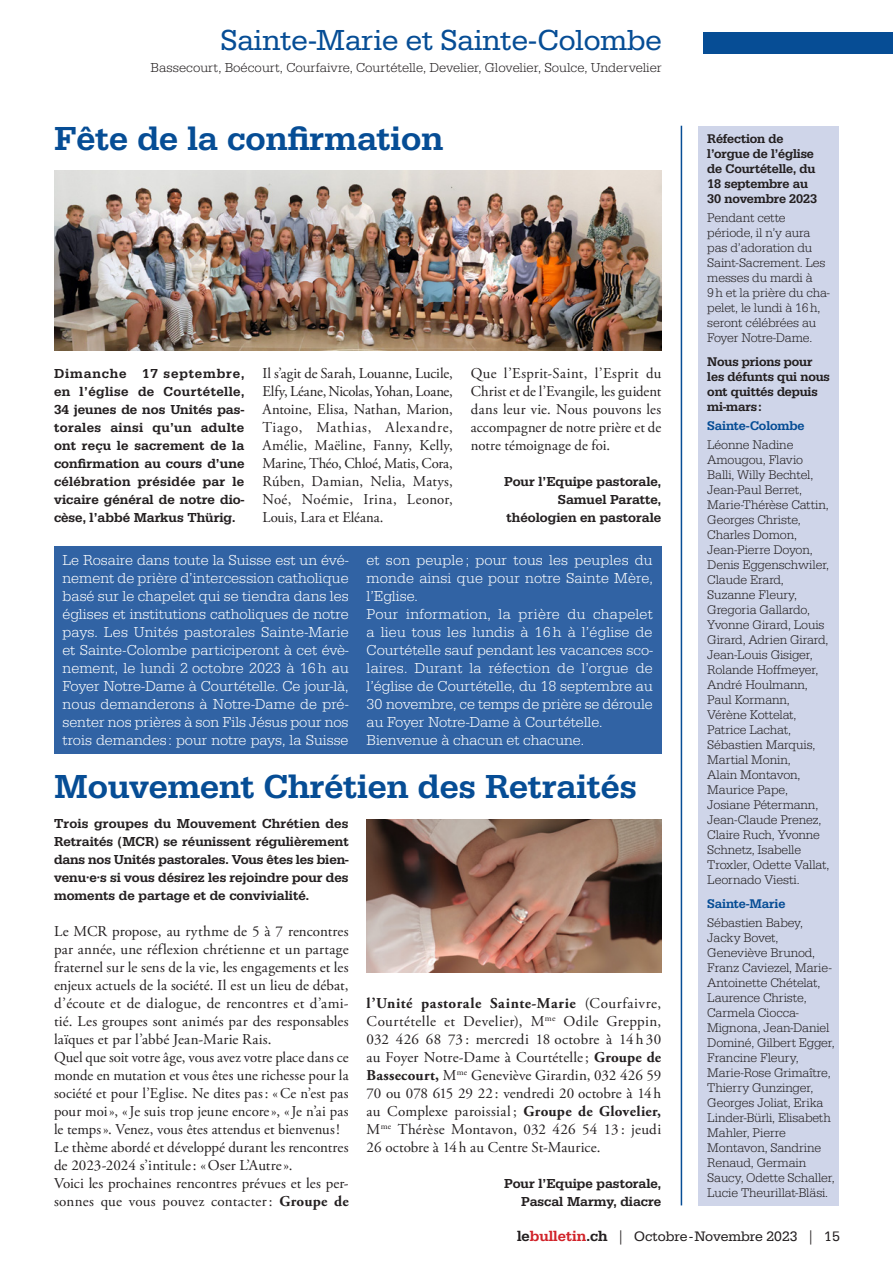
<style>
.page{position:relative;width:893px;height:1263px;background:#fff}
.page>*{position:absolute;margin:0;border:0;box-sizing:border-box;transform-origin:0 0}
.Titre{font:500 34.5px "Serifa";color:#064d95}
.t1{font:30px "Serifa";color:#064d95}
.Texte_base{font:15px/18px "Adobe Garamond Pro";letter-spacing:.005em;color:#231f20;text-align:justify}
.Texte_encadré_justifié{font:300 15px/18px "Serifa";color:#fff;text-align:justify}
.t2{font:14.25px "Serifa";color:#231f20}
.Chapô{font:500 13.5px/18px "Serifa";color:#231f20;text-align:justify}
.Signature{font:500 13.5px/18px "Serifa";color:#231f20;text-align:right}
.t3{font:300 13.5px "Serifa";color:#231f20}
.Texte_colonne{font:300 13.05px/15px "Serifa";letter-spacing:-.01em;color:#231f20}
.Texte_colonne-2{font:500 13.05px/15px "Serifa";letter-spacing:-.01em;color:#231f20}
.Texte_colonne-3{font:500 13.05px "Serifa";letter-spacing:-.01em;color:#064d95}
.s1{font-weight:700}
.s2{font-weight:500;font-size:15px}
.s3{font-weight:500;font-size:15px;color:#d1232a}
.s4{font-family:"Adobe Garamond Pro"}
</style>
<div class="page">
<div style="left:703px;top:33px;width:190px;height:21px;background:#064d95"></div>
<hr style="left:681px;top:126px;width:1px;height:1079px;background:#064d95">
<div style="left:699px;top:126px;width:140px;height:1079px;background:#cfd5e9"></div>
<div style="left:54px;top:546px;width:607px;height:208px;background:#3163a4"></div>
<img style="left:54px;top:170px;width:608px;height:180px">
<img style="left:367px;top:819px;width:294px;height:153px">
<h2 class="t1" style="left:220px;top:23px;width:443px">Sainte-Marie et Sainte-Colombe</h2>
<p class="t3" style="left:151px;top:59px;width:513px">Bassecourt, Boécourt, Courfaivre, Courtételle, Develier, Glovelier, Soulce, Undervelier</p>
<p class="Titre" style="left:54px;top:118px;width:391px">Fête de la confirmation</p>
<p class="Chapô" style="left:54px;top:364px;width:192px">Dimanche 17 septembre, en l’église de Courtételle, 34 jeunes de nos Unités pas&shy;torales ainsi qu’un adulte ont reçu le sacrement de la confirmation au cours d’une célébration présidée par le vicaire général de notre dio&shy;cèse, l’abbé Markus Thürig.</p>
<p class="Texte_base" style="left:262px;top:365px;width:192px">Il s’agit de Sarah, Louanne, Lucile, Elfy, Léane, Nicolas, Yohan, Loane, Antoine, Elisa, Nathan, Marion, Tiago, Mathias, Alexandre, Amélie, Maëline, Fanny, Kelly, Marine, Théo, Chloé, Matis, Cora, Rúben, Damian, Nelia, Matys, Noé, Noémie, Irina, Leonor, Louis, Lara et Eléana.</p>
<p class="Texte_base" style="left:471px;top:365px;width:192px">Que l’Esprit-Saint, l’Esprit du Christ et de l’Evangile, les guident dans leur vie. Nous pouvons les accompagner de notre prière et de notre témoignage de foi.</p>
<p class="Signature" style="left:504px;top:472px;width:159px">Pour l’Equipe pastorale,</p>
<p class="Signature" style="left:558px;top:490px;width:105px">Samuel Paratte,</p>
<p class="Signature" style="left:506px;top:508px;width:156px">théologien en pastorale</p>
<p class="Texte_encadré_justifié" style="left:63px;top:551px;width:288px">Le Rosaire dans toute la Suisse est un évé&shy;nement de prière d’intercession catholique basé sur le chapelet qui se tiendra dans les églises et institutions catholiques de notre pays. Les Unités pastorales Sainte-Marie et Sainte-Colombe participeront à cet évè&shy;nement, le lundi 2 octobre 2023 à 16 h au Foyer Notre-Dame à Courtételle. Ce jour-là, nous demanderons à Notre-Dame de pré&shy;senter nos prières à son Fils Jésus pour nos trois demandes : pour notre pays, la Suisse</p>
<p class="Texte_encadré_justifié" style="left:367px;top:551px;width:288px">et son peuple ; pour tous les peuples du monde ainsi que pour notre Sainte Mère, l’Eglise.</p>
<p class="Texte_encadré_justifié" style="left:367px;top:605px;width:288px">Pour information, la prière du chapelet a lieu tous les lundis à 16 h à l’église de Courtételle sauf pendant les vacances sco&shy;laires. Durant la réfection de l’orgue de l’église de Courtételle, du 18 septembre au 30 novembre, ce temps de prière se déroule au Foyer Notre-Dame à Courtételle.</p>
<p class="Texte_encadré_justifié" style="left:367px;top:731px;width:219px">Bienvenue à chacun et chacune.</p>
<p class="Titre" style="left:54px;top:766px;width:584px">Mouvement Chrétien des Retraités</p>
<p class="Chapô" style="left:54px;top:814px;width:296px">Trois groupes du Mouvement Chrétien des Retraités (MCR) se réunissent régulièrement dans nos Unités pastorales. Vous êtes les bien&shy;venu·e·s si vous désirez les rejoindre pour des moments de partage et de convivialité.</p>
<p class="Texte_base" style="left:54px;top:923px;width:296px">Le MCR propose, au rythme de 5 à 7 rencontres par année, une réflexion chrétienne et un partage fraternel sur le sens de la vie, les engagements et les enjeux actuels de la société. Il est un lieu de débat, d’écoute et de dialogue, de rencontres et d’ami&shy;tié. Les groupes sont animés par des responsables laïques et par l’abbé Jean-Marie Rais.</p>
<p class="Texte_base" style="left:54px;top:1049px;width:296px">Quel que soit votre âge, vous avez votre place dans ce monde en mutation et vous êtes une richesse pour la société et pour l’Eglise. Ne dites pas: «Ce n’est pas pour moi», «Je suis trop jeune encore», «Je n’ai pas le temps». Venez, vous êtes attendus et bienvenus!</p>
<p class="Texte_base" style="left:54px;top:1139px;width:296px">Le thème abordé et développé durant les rencontres de 2023-2024 s’intitule: «Oser L’Autre».</p>
<p class="Texte_base" style="left:54px;top:1175px;width:296px">Voici les prochaines rencontres prévues et les per&shy;sonnes que vous pouvez contacter: <span class="s1">Groupe de</span></p>
<p class="Texte_base" style="left:367px;top:995px;width:296px"><span class="s1">l’Unité pastorale Sainte-Marie</span> (Courfaivre, Courtételle et Develier), M<sup>me</sup> Odile Greppin, 032 426 68 73 : mercredi 18 octobre à 14 h 30 au Foyer Notre-Dame à Courtételle; <span class="s1">Groupe de Bassecourt,</span> M<sup>me</sup> Geneviève Girardin, 032 426 59<br>70 ou 078 615 29 22: vendredi 20 octobre à 14h au Complexe paroissial ; <span class="s1">Groupe de Glovelier, </span>M<sup>me</sup> Thérèse Montavon, 032 426 54 13 : jeudi 26 octobre à 14h au Centre St-Maurice.</p>
<p class="Signature" style="left:504px;top:1174px;width:159px">Pour l’Equipe pastorale,<br>Pascal Marmy, diacre</p>
<p class="Texte_colonne-2" style="left:707px;top:131px;width:111px">Réfection de l’orgue de l’église de Courtételle, du<br>18 septembre au<br>30 novembre 2023</p>
<p class="Texte_colonne" style="left:707px;top:211px;width:124px">Pendant cette période, il n’y aura pas d’adoration du<br>Saint-Sacrement. Les messes du mardi à<br>9 h et la prière du cha&shy;pelet, le lundi à 16 h, seront célébrées au<br>Foyer Notre-Dame.</p>
<p class="Texte_colonne-2" style="left:707px;top:354px;width:124px">Nous prions pour les défunts qui nous ont quittés depuis mi-mars :</p>
<p class="Texte_colonne-3" style="left:707px;top:418px;width:99px">Sainte-Colombe</p>
<p class="Texte_colonne" style="left:707px;top:437px;width:123px">Léonne Nadine<br>Amougou, Flavio<br>Balli, Willy Bechtel,<br>Jean-Paul Berret,<br>Marie-Thérèse Cattin,<br>Georges Christe,<br>Charles Domon,<br>Jean-Pierre Doyon,<br>Denis Eggenschwiler,<br>Claude Erard,<br>Suzanne Fleury,<br>Gregoria Gallardo,<br>Yvonne Girard, Louis<br>Girard, Adrien Girard,<br>Jean-Louis Gisiger,<br>Rolande Hoffmeyer,<br>André Houlmann,<br>Paul Kormann,<br>Vérène Kottelat,<br>Patrice Lachat,<br>Sébastien Marquis,<br>Martial Monin,<br>Alain Montavon,<br>Maurice Pape,<br>Josiane Pétermann,<br>Jean-Claude Prenez,<br>Claire Ruch, Yvonne<br>Schnetz, Isabelle<br>Troxler, Odette Vallat,<br>Leornado Viesti.</p>
<p class="Texte_colonne-3" style="left:707px;top:896px;width:80px">Sainte-Marie</p>
<p class="Texte_colonne" style="left:707px;top:915px;width:129px">Sébastien Babey,<br>Jacky Bovet,<br>Geneviève Brunod,<br>Franz Caviezel, Marie-<br>Antoinette Chételat,<br>Laurence Christe,<br>Carmela Ciocca-<br>Mignona, Jean-Daniel<br>Dominé, Gilbert Egger,<br>Francine Fleury,<br>Marie-Rose Grimaître,<br>Thierry Gunzinger,<br>Georges Joliat, Erika<br>Linder-Bürli, Elisabeth<br>Mahler, Pierre<br>Montavon, Sandrine<br>Renaud, Germain<br>Saucy, Odette Schaller,<br>Lucie Theurillat-Bläsi.</p>
<p class="t2" style="left:517px;top:1228px;width:324px"><span class="s2">le</span><span class="s3">bulletin</span><span class="s2">.ch</span> <span class="s4">|</span> Octobre - Novembre 2023 <span class="s4">|</span> 15</p>
</div>
